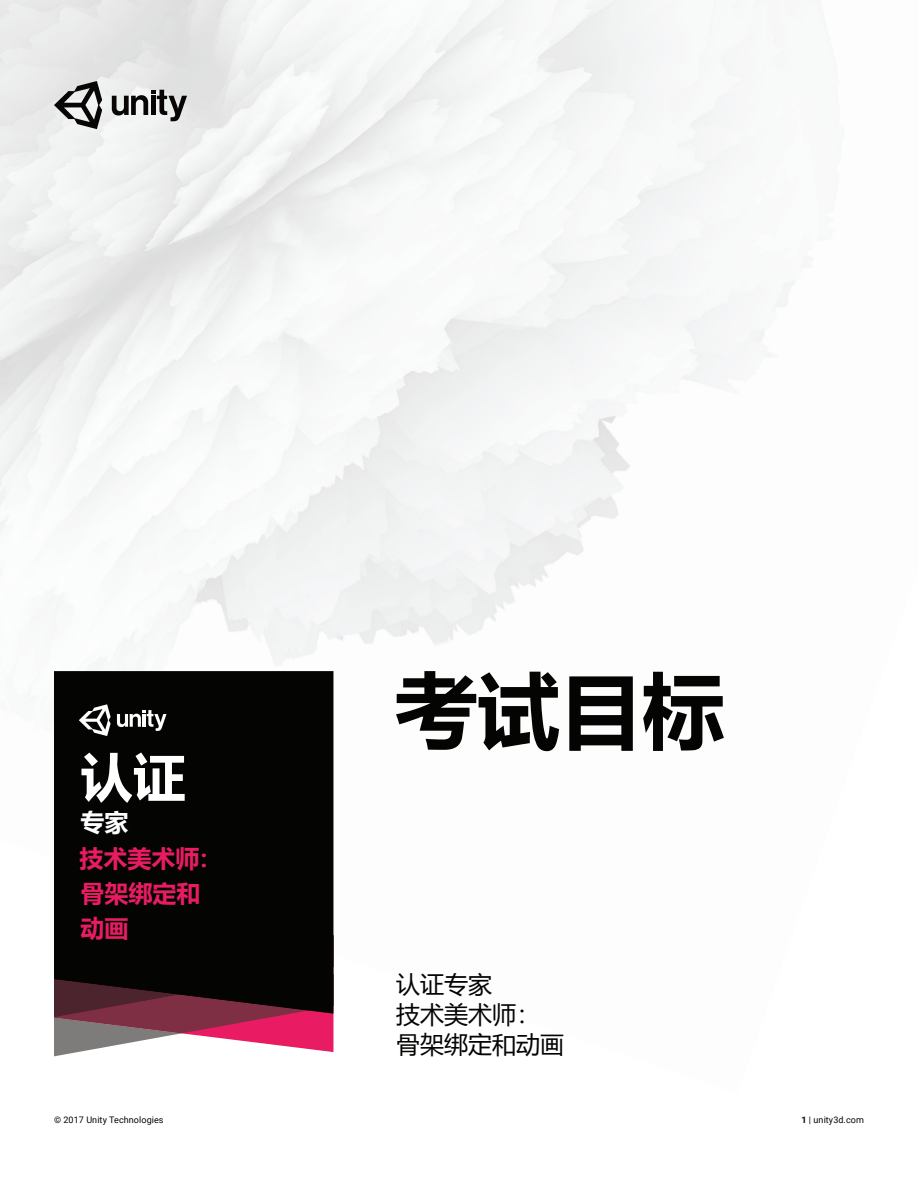
<style>
.page{position:relative;width:918px;height:1188px;background:#fff}
.page>*{position:absolute;margin:0;border:0;box-sizing:border-box;transform-origin:0 0}
.t1{font:700 82.5px "Microsoft Ya Hei";color:#040503}
.t2{font:700 52.5px "Microsoft Ya Hei";color:#fff}
.t3{font:24px/30px "Microsoft Ya Hei";color:#040503}
.t4{font:700 24px/35.1px "Microsoft Ya Hei";color:#e91b63}
.t5{font:700 24px "Microsoft Ya Hei";color:#fff}
.t6{font:9px "Roboto";letter-spacing:.01em;color:#040503}
.s1{font-weight:700}
</style>
<div class="page">
<img style="left:0;top:0;width:796px;height:1057px">
<svg style="left:54px;top:81px;width:48px;height:48px"></svg>
<svg style="left:112px;top:90px;width:75px;height:31px"></svg>
<div style="left:54px;top:671px;width:279px;height:264px;background:#040503"></div>
<svg style="left:54px;top:935px;width:279px;height:121px"></svg>
<svg style="left:79px;top:704px;width:32px;height:32px"></svg>
<svg style="left:117px;top:710px;width:50px;height:21px"></svg>
<h2 class="t2" style="left:80px;top:741px;width:106px">认证</h2>
<h3 class="t5" style="left:80px;top:806px;width:49px">专家</h3>
<h3 class="t4" style="left:79px;top:839px;width:144px">技术美术师：骨架绑定和动画</h3>
<h1 class="t1" style="left:395px;top:653px;width:331px">考试目标</h1>
<h3 class="t3" style="left:396px;top:968px;width:169px">认证专家<br>技术美术师：骨架绑定和动画</h3>
<p class="t6" style="left:54px;top:1113px;width:111px">© 2017 Unity Technologies</p>
<p class="t6" style="left:801px;top:1113px;width:64px"><span class="s1">1</span> | unity3d.com</p>
</div>
